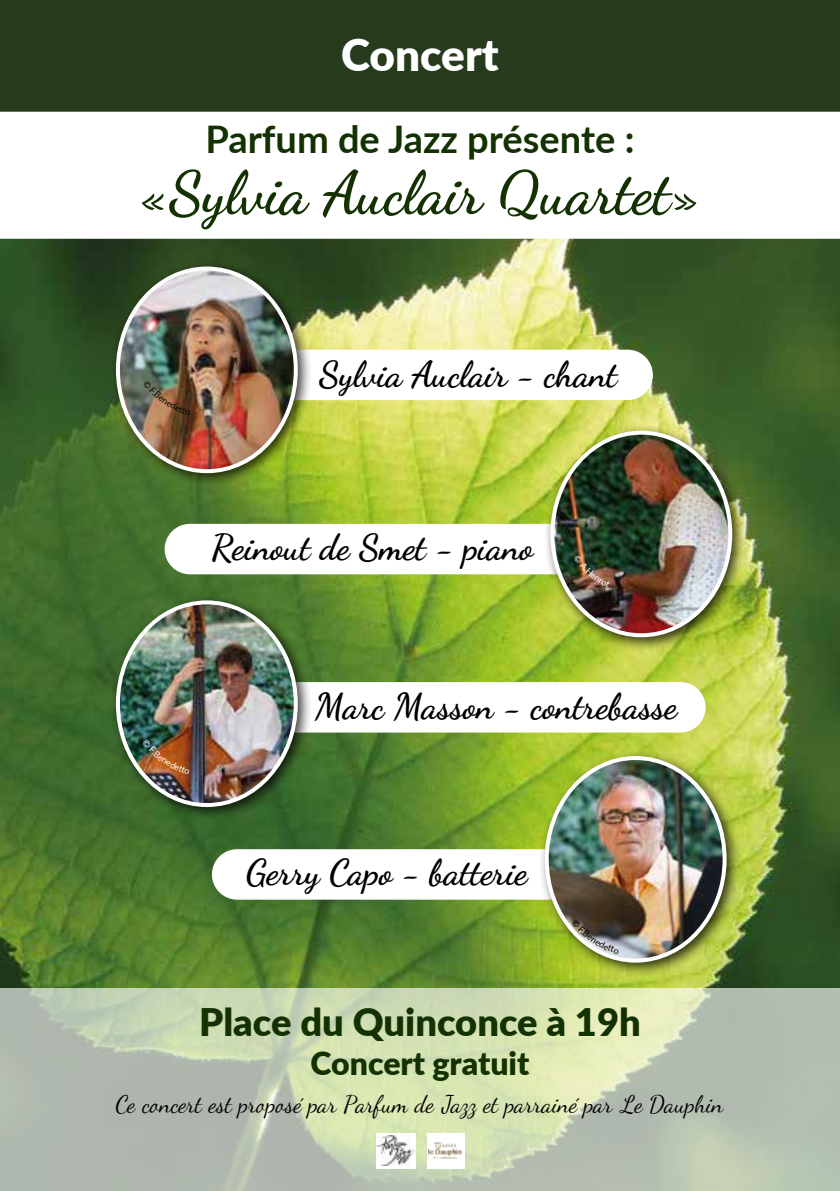
<style>
.page{position:relative;width:840px;height:1191px;background:#fff}
.page>*{position:absolute;margin:0;border:0;box-sizing:border-box;transform-origin:0 0}
.t1{font:60px "Dancing Script";color:#143201}
.t2{font:900 44px "Lato";color:#fff}
.t3{font:700 38px "Lato";color:#143201}
.t4{font:900 38px "Lato";color:#143201}
.t5{font:36px "Dancing Script";color:#000}
.t6{font:900 32px "Lato";color:#143201}
.t7{font:24px "Dancing Script OT";color:#000}
</style>
<div class="page">
<div style="left:0;top:0;width:839px;height:1191px;background:#263b1c"></div>
<img style="left:0;top:239px;width:839px;height:749px">
<div style="left:0;top:112px;width:839px;height:127px;background:#fff"></div>
<div style="left:258px;top:350px;width:394px;height:50px;background:#fff;border-radius:25px"></div>
<div style="left:109px;top:259px;width:203px;height:229px;background:#000;opacity:.75"></div>
<img style="left:118px;top:268px;width:177px;height:203px">
<div style="left:116px;top:266px;width:181px;height:207px;border:4px solid #fff;border-radius:50%"></div>
<svg style="left:0;top:988px;width:839px;height:203px;background:#c0cbb1"></svg>
<div style="left:164px;top:524px;width:424px;height:50px;background:#fff;border-radius:25px"></div>
<div style="left:543px;top:423px;width:203px;height:229px;background:#000;opacity:.75"></div>
<img style="left:552px;top:432px;width:177px;height:203px">
<div style="left:550px;top:430px;width:181px;height:207px;border:4px solid #fff;border-radius:50%"></div>
<div style="left:258px;top:682px;width:447px;height:50px;background:#fff;border-radius:25px"></div>
<div style="left:109px;top:593px;width:203px;height:228px;background:#000;opacity:.75"></div>
<img style="left:118px;top:602px;width:175px;height:203px">
<div style="left:116px;top:600px;width:181px;height:207px;border:4px solid #fff;border-radius:50%"></div>
<div style="left:212px;top:849px;width:370px;height:50px;background:#fff;border-radius:25px"></div>
<div style="left:537px;top:749px;width:203px;height:228px;background:#000;opacity:.75"></div>
<img style="left:546px;top:758px;width:178px;height:202px">
<div style="left:544px;top:756px;width:182px;height:206px;border:4px solid #fff;border-radius:50%"></div>
<div style="left:375px;top:1132px;width:40px;height:36px;background:#fff"></div>
<img style="left:375px;top:1136px;width:40px;height:29px">
<div style="left:426px;top:1133px;width:38px;height:35px;background:#fff"></div>
<img style="left:428px;top:1142px;width:34px;height:17px">
<svg style="left:571px;top:918px;width:47px;height:36px;background:#85866f"></svg>
<img style="left:142px;top:739px;width:48px;height:35px">
<svg style="left:573px;top:555px;width:37px;height:33px"></svg>
<svg style="left:142px;top:380px;width:48px;height:35px;background:#7c684c"></svg>
<p class="t2" style="left:341px;top:22px;width:159px">Concert</p>
<p class="t3" style="left:205px;top:112px;width:430px">Parfum de Jazz présente :</p>
<h1 class="t1" style="left:140px;top:147px;width:561px">«Sylvia Auclair Quartet»</h1>
<p class="t5" style="left:319px;top:346px;width:299px">Sylvia Auclair - chant</p>
<p class="t5" style="left:211px;top:519px;width:323px">Reinout de Smet - piano</p>
<p class="t5" style="left:315px;top:679px;width:363px">Marc Masson - contrebasse</p>
<p class="t5" style="left:246px;top:845px;width:283px">Gerry Capo - batterie</p>
<p class="t4" style="left:199px;top:993px;width:443px">Place du Quinconce à 19h</p>
<p class="t6" style="left:310px;top:1038px;width:220px">Concert gratuit</p>
<p class="t7" style="left:116px;top:1089px;width:609px">Ce concert est proposé par Parfum de Jazz et parrainé par Le Dauphin</p>
</div>
